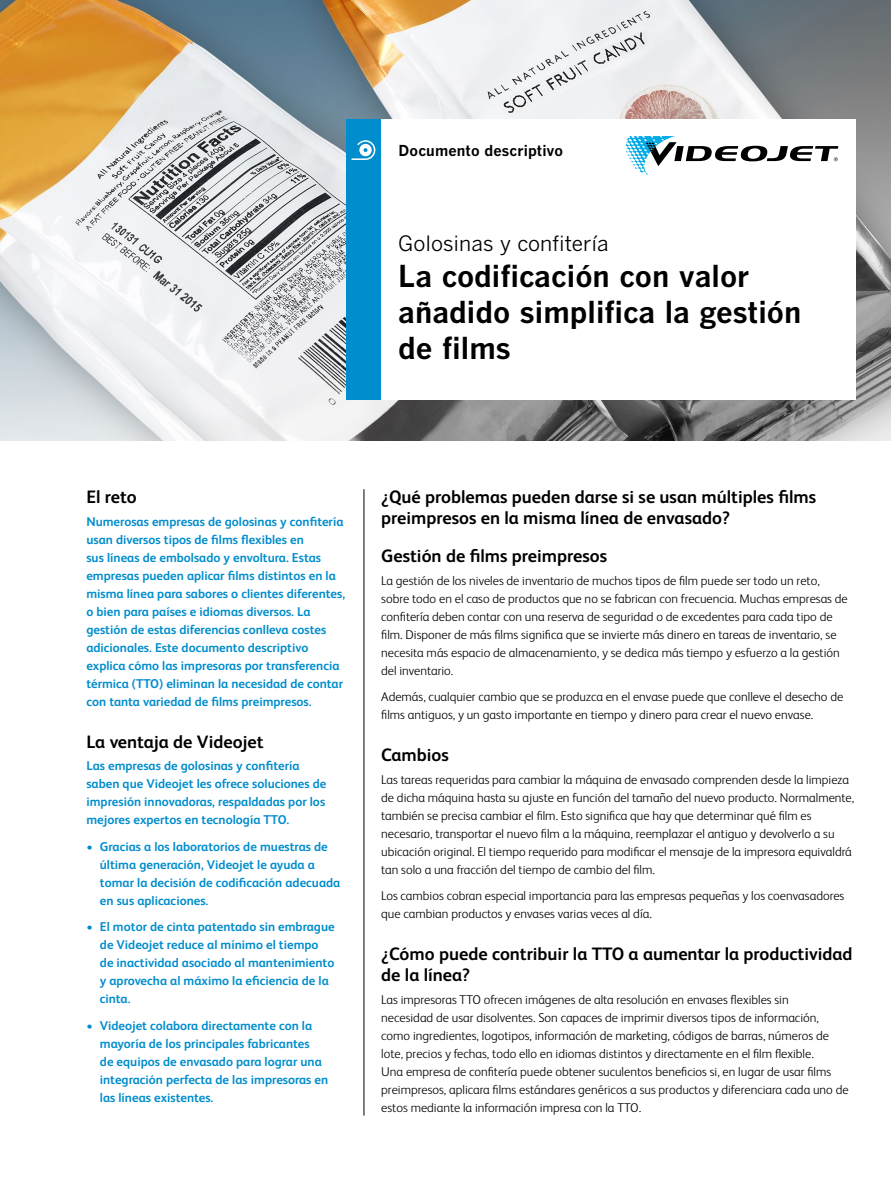
<style>
.page{position:relative;width:891px;height:1188px;background:#fff}
.page>*{position:absolute;margin:0;border:0;box-sizing:border-box;transform-origin:0 0}
.t1{font:30px/36px "Benton Got Bol";color:#000}
.t2{font:21px "Benton Got Reg";color:#000}
.t3{font:700 18px/21px "FS Albert";color:#000}
.t4{font:15px "Benton Got Bol";letter-spacing:.005em;color:#000}
.t5{font:300 12.75px/18px "FS Albert";color:#000}
.t6{font:700 12.75px/18px "FS Albert";color:#008dcd}
</style>
<div class="page">
<img style="left:0;top:0;width:891px;height:441px">
<div style="left:381px;top:119px;width:474px;height:281px;background:#fff"></div>
<div style="left:347px;top:119px;width:34px;height:281px;background:#008dcd"></div>
<svg style="left:626px;top:136px;width:212px;height:39px"></svg>
<svg style="left:351px;top:140px;width:24px;height:20px"></svg>
<hr style="left:364px;top:489px;width:1px;height:627px;background:#000">
<p class="t4" style="left:399px;top:141px;width:166px">Documento descriptivo</p>
<h2 class="t2" style="left:398px;top:231px;width:212px">Golosinas y confitería</h2>
<h1 class="t1" style="left:398px;top:257px;width:405px">La codificación con valor añadido simplifica la gestión de films</h1>
<h3 class="t3" style="left:86px;top:486px;width:52px">El reto</h3>
<p class="t6" style="left:86px;top:512px;width:260px">Numerosas empresas de golosinas y confitería usan diversos tipos de films flexibles en<br>sus líneas de embolsado y envoltura. Estas empresas pueden aplicar films distintos en la misma línea para sabores o clientes diferentes, o bien para países e idiomas diversos. La gestión de estas diferencias conlleva costes adicionales. Este documento descriptivo explica cómo las impresoras por transferencia térmica (TTO) eliminan la necesidad de contar con tanta variedad de films preimpresos.</p>
<h3 class="t3" style="left:86px;top:731px;width:179px">La ventaja de Videojet</h3>
<p class="t6" style="left:86px;top:757px;width:242px">Las empresas de golosinas y confitería saben que Videojet les ofrece soluciones de impresión innovadoras, respaldadas por los mejores expertos en tecnología TTO.</p>
<p class="t6" style="left:100px;top:837px;width:242px;text-indent:-14px">• Gracias a los laboratorios de muestras de última generación, Videojet le ayuda a tomar la decisión de codificación adecuada en sus aplicaciones.</p>
<p class="t6" style="left:100px;top:918px;width:236px;text-indent:-14px">• El motor de cinta patentado sin embrague de Videojet reduce al mínimo el tiempo de inactividad asociado al mantenimiento y aprovecha al máximo la eficiencia de la cinta.</p>
<p class="t6" style="left:100px;top:1016px;width:230px;text-indent:-14px">• Videojet colabora directamente con la mayoría de los principales fabricantes<br>de equipos de envasado para lograr una integración perfecta de las impresoras en las líneas existentes.</p>
<h3 class="t3" style="left:381px;top:486px;width:436px">¿Qué problemas pueden darse si se usan múltiples films preimpresos en la misma línea de envasado?</h3>
<h3 class="t3" style="left:381px;top:545px;width:227px">Gestión de films preimpresos</h3>
<p class="t5" style="left:381px;top:571px;width:468px">La gestión de los niveles de inventario de muchos tipos de film puede ser todo un reto, sobre todo en el caso de productos que no se fabrican con frecuencia. Muchas empresas de confitería deben contar con una reserva de seguridad o de excedentes para cada tipo de film. Disponer de más films significa que se invierte más dinero en tareas de inventario, se necesita más espacio de almacenamiento, y se dedica más tiempo y esfuerzo a la gestión del inventario.</p>
<p class="t5" style="left:381px;top:688px;width:464px">Además, cualquier cambio que se produzca en el envase puede que conlleve el desecho de films antiguos, y un gasto importante en tiempo y dinero para crear el nuevo envase.</p>
<h3 class="t3" style="left:381px;top:744px;width:69px">Cambios</h3>
<p class="t5" style="left:381px;top:770px;width:475px">Las tareas requeridas para cambiar la máquina de envasado comprenden desde la limpieza de dicha máquina hasta su ajuste en función del tamaño del nuevo producto. Normalmente, también se precisa cambiar el film. Esto significa que hay que determinar qué film es necesario, transportar el nuevo film a la máquina, reemplazar el antiguo y devolverlo a su ubicación original. El tiempo requerido para modificar el mensaje de la impresora equivaldrá tan solo a una fracción del tiempo de cambio del film.</p>
<p class="t5" style="left:381px;top:887px;width:465px">Los cambios cobran especial importancia para las empresas pequeñas y los coenvasadores que cambian productos y envases varias veces al día.</p>
<h3 class="t3" style="left:381px;top:944px;width:473px">¿Cómo puede contribuir la TTO a aumentar la productividad de la línea?</h3>
<p class="t5" style="left:381px;top:990px;width:469px">Las impresoras TTO ofrecen imágenes de alta resolución en envases flexibles sin<br>necesidad de usar disolventes. Son capaces de imprimir diversos tipos de información, como ingredientes, logotipos, información de marketing, códigos de barras, números de lote, precios y fechas, todo ello en idiomas distintos y directamente en el film flexible.<br>Una empresa de confitería puede obtener suculentos beneficios si, en lugar de usar films preimpresos, aplicara films estándares genéricos a sus productos y diferenciara cada uno de estos mediante la información impresa con la TTO.</p>
</div>
